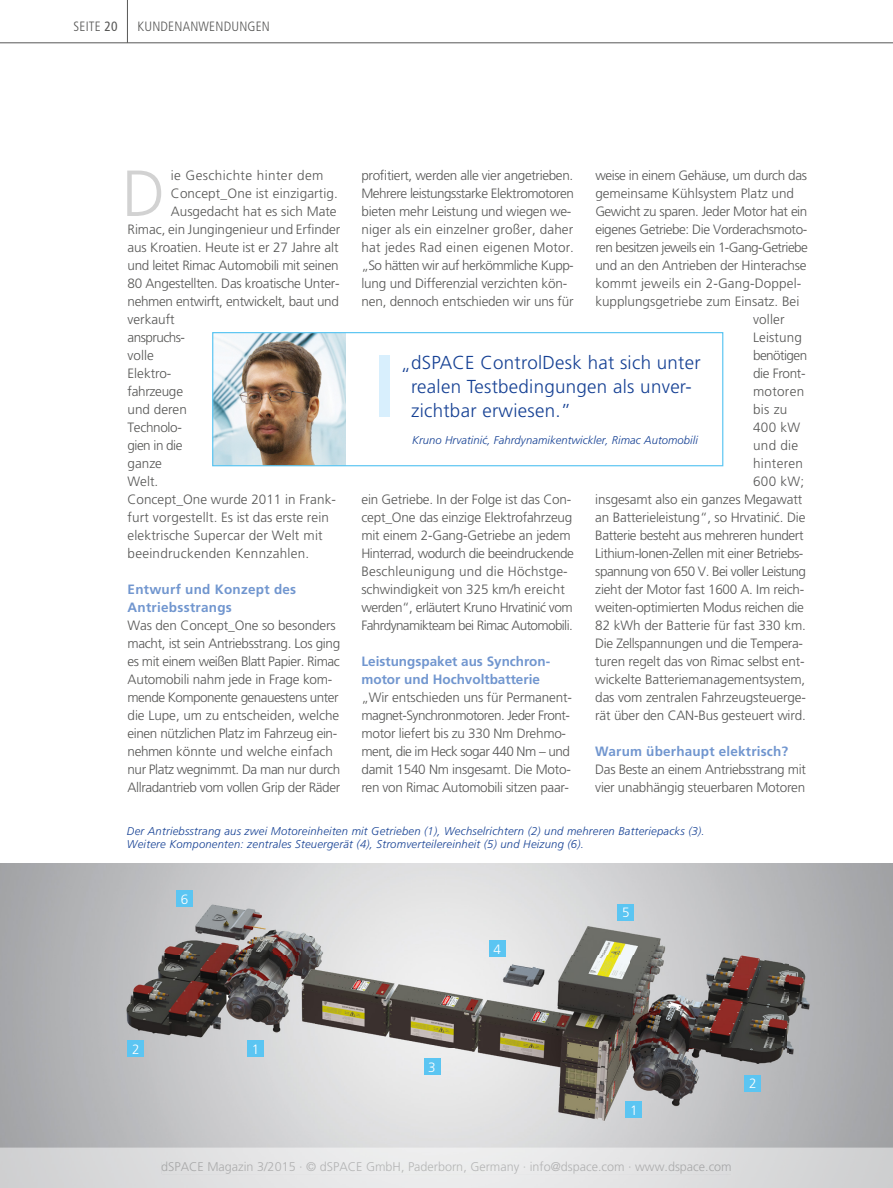
<style>
.page{position:relative;width:893px;height:1188px;background:#fff}
.page>*{position:absolute;margin:0;border:0;box-sizing:border-box;transform-origin:0 0}
.t1{font:300 65.1px "Frutiger LT Pro";color:#d2d2d2}
.t2{font:300 18.75px/24px "Frutiger LT Pro";letter-spacing:.015em;color:#164194}
.t3{font:300 13.5px/18px "Frutiger LT Pro";letter-spacing:-.02em;color:#575756}
.t4{font:300 13.5px/18px "Frutiger LT Pro";color:#575756}
.t5{font:700 13.5px/18px "Frutiger LT Pro";letter-spacing:.015em;color:#7196cf}
.t6{font:300 13.5px/18px "Frutiger LT Pro";letter-spacing:.01em;color:#575756}
.t7{font:300 13.5px "Frutiger LT Pro";letter-spacing:-.04em;color:#575756}
.t8{font:300 condensed 13.5px "Frutiger LT Pro";letter-spacing:.015em;color:#575756}
.t9{font:300 13.5px "Frutiger LT Pro";letter-spacing:.02em;color:#575756}
.t10{font:300 13.5px "Frutiger LT Pro";color:#fff}
.t11{font:300 12.6px "Frutiger LT Pro";color:#90908f}
.t12{font:italic 300 11.25px/13.5px "Frutiger LT Pro";letter-spacing:.02em;color:#164194}
.s1{font-weight:400}
</style>
<div class="page">
<hr style="left:0;top:43px;width:893px;height:1px;background:#575756">
<hr style="left:127px;top:0;width:1px;height:43px;background:#575756">
<img style="left:0;top:863px;width:893px;height:285px">
<div style="left:489px;top:940px;width:16px;height:17px;background:#5bc5f2"></div>
<div style="left:618px;top:904px;width:16px;height:17px;background:#5bc5f2"></div>
<div style="left:745px;top:1075px;width:16px;height:16px;background:#5bc5f2"></div>
<div style="left:626px;top:1101px;width:16px;height:17px;background:#5bc5f2"></div>
<div style="left:424px;top:1059px;width:16px;height:16px;background:#5bc5f2"></div>
<div style="left:247px;top:1041px;width:17px;height:16px;background:#5bc5f2"></div>
<div style="left:128px;top:1041px;width:16px;height:16px;background:#5bc5f2"></div>
<div style="left:176px;top:891px;width:17px;height:16px;background:#5bc5f2"></div>
<img style="left:214px;top:334px;width:132px;height:130px">
<div style="left:212px;top:332px;width:511px;height:134px;border:1px solid #5bc5f2"></div>
<div style="left:379px;top:355px;width:11px;height:62px;background:#d8effd"></div>
<svg style="left:0;top:1148px;width:893px;height:40px;background:#dededf"></svg>
<div style="left:162px;top:1162px;width:569px;height:12px;background:#e7e7e8"></div>
<p class="t8" style="left:74px;top:18px;width:46px">SEITE <span class="s1">20</span></p>
<p class="t8" style="left:137px;top:18px;width:134px">KUNDENANWENDUNGEN</p>
<p class="t3" style="left:361px;top:166px;width:214px">profitiert, werden alle vier angetrieben.<br>Mehrere leistungsstarke Elektro motoren bieten mehr Leistung und wiegen we&shy;niger als ein einzelner großer, daher hat jedes Rad einen eigenen Motor. „So hätten wir auf herkömmliche Kupp&shy;lung und Differenzial verzichten kön&shy;nen, dennoch entschieden wir uns für</p>
<h1 class="t1" style="left:122px;top:156px;width:45px">D</h1>
<p class="t6" style="left:171px;top:166px;width:169px">ie Geschichte hinter dem<br>Concept_One ist einzigartig.<br>Ausgedacht hat es sich Mate</p>
<p class="t3" style="left:595px;top:166px;width:214px">weise in einem Gehäuse, um durch das gemeinsame Kühlsystem Platz und Gewicht zu sparen. Jeder Motor hat ein eigenes Getriebe: Die Vorderachsmoto&shy;ren besitzen jeweils ein 1-Gang-Getriebe und an den Antrieben der Hinterachse kommt jeweils ein 2-Gang-Doppel&shy;kupplungsgetriebe zum Einsatz. Bei</p>
<p class="t3" style="left:128px;top:220px;width:214px;text-align:justify">Rimac, ein Jungingenieur und Erfinder aus Kroatien. Heute ist er 27 Jahre alt und leitet Rimac Automobili mit seinen 80 Angestellten. Das kroatische Unter&shy;nehmen entwirft, entwickelt, baut und</p>
<p class="t4" style="left:128px;top:310px;width:210px">verkauft<br>anspruchs-<br>volle<br>Elektro-<br>fahrzeuge<br>und deren<br>Technolo-<br>gien in die<br>ganze<br>Welt.<br>Concept_One wurde 2011 in Frank&shy;furt vorgestellt. Es ist das erste rein elektrische Super car der Welt mit beeindruckenden Kennzahlen.</p>
<p class="t5" style="left:128px;top:580px;width:170px">Entwurf und Konzept des<br>Antriebs strangs</p>
<p class="t3" style="left:128px;top:616px;width:214px">Was den Concept_One so besonders macht, ist sein Antriebsstrang. Los ging es mit einem weißen Blatt Papier. Rimac Automobili nahm jede in Frage kom&shy;mende Komponente genauestens unter die Lupe, um zu entscheiden, welche einen nütz lichen Platz im Fahrzeug ein&shy;nehmen könnte und welche einfach nur Platz wegnimmt. Da man nur durch Allradantrieb vom vollen Grip der Räder</p>
<p class="t3" style="left:753px;top:310px;width:33px">voller</p>
<p class="t6" style="left:753px;top:328px;width:50px">Leistung</p>
<p class="t7" style="left:753px;top:347px;width:56px">benötigen</p>
<p class="t3" style="left:753px;top:364px;width:54px">die Front-</p>
<p class="t9" style="left:753px;top:383px;width:53px">motoren</p>
<p class="t3" style="left:753px;top:400px;width:36px">bis zu</p>
<p class="t3" style="left:753px;top:418px;width:49px">400 kW</p>
<p class="t3" style="left:753px;top:436px;width:47px">und die</p>
<p class="t9" style="left:753px;top:455px;width:51px">hinteren</p>
<p class="t3" style="left:753px;top:472px;width:53px">600 kW;</p>
<p class="t3" style="left:595px;top:490px;width:209px">insgesamt also ein ganzes Megawatt</p>
<p class="t3" style="left:595px;top:508px;width:212px">an Batterieleistung“, so Hrvatinić. Die</p>
<p class="t3" style="left:595px;top:526px;width:210px">Batterie besteht aus mehreren hundert</p>
<p class="t3" style="left:595px;top:544px;width:210px">Lithium-Ionen-Zellen mit einer Betriebs-</p>
<p class="t7" style="left:595px;top:563px;width:212px">spannung von 650 V. Bei voller Leistung</p>
<p class="t3" style="left:595px;top:580px;width:211px">zieht der Motor fast 1600 A. Im reich-</p>
<p class="t3" style="left:595px;top:598px;width:210px">weiten-optimierten Modus reichen die</p>
<p class="t3" style="left:595px;top:616px;width:212px">82 kWh der Batterie für fast 330 km.</p>
<p class="t3" style="left:595px;top:634px;width:209px">Die Zellspannungen und die Tempera-</p>
<p class="t3" style="left:595px;top:652px;width:211px">turen regelt das von Rimac selbst ent-</p>
<p class="t3" style="left:595px;top:670px;width:212px">wickelte Batteriemanagementsystem,</p>
<p class="t3" style="left:595px;top:688px;width:212px">das vom zen tralen Fahrzeugsteuerge-</p>
<p class="t3" style="left:595px;top:706px;width:212px">rät über den CAN-Bus gesteuert wird.</p>
<p class="t5" style="left:595px;top:742px;width:195px">Warum überhaupt elektrisch?</p>
<p class="t3" style="left:595px;top:760px;width:212px">Das Beste an einem Antriebsstrang mit vier unabhängig steuerbaren Motoren</p>
<h2 class="t2" style="left:411px;top:351px;width:291px">dSPACE ControlDesk hat sich unter realen Testbedingungen als unver&shy;zichtbar erwiesen.”</h2>
<p class="t12" style="left:412px;top:434px;width:287px">Kruno Hrvatinić, Fahrdynamikentwickler, Rimac Automobili</p>
<h2 class="t2" style="left:400px;top:363px;width:12px">“</h2>
<p class="t3" style="left:361px;top:490px;width:214px">ein Getriebe. In der Folge ist das Con&shy;cept_One das einzige Elektrofahrzeug mit einem 2-Gang-Getriebe an jedem Hinterrad, wodurch die beeindruckende Beschleunigung und die Höchstge&shy;schwindigkeit von 325 km/h ereicht werden“, erläutert Kruno Hrvatinić vom Fahrdynamikteam bei Rimac Automobili.</p>
<p class="t5" style="left:361px;top:652px;width:190px">Leistungspaket aus Synchron&shy;motor und Hochvoltbatterie</p>
<p class="t3" style="left:361px;top:688px;width:212px">„Wir entschieden uns für Permanent&shy;magnet-Synchronmotoren. Jeder Front&shy;motor liefert bis zu 330 Nm Drehmo&shy;ment, die im Heck sogar 440 Nm – und damit 1540 Nm insgesamt. Die Moto&shy;ren von Rimac Automobili sitzen paar-</p>
<p class="t12" style="left:127px;top:824px;width:579px">Der Antriebsstrang aus zwei Motoreinheiten mit Getrieben (1), Wechselrichtern (2) und mehreren Batteriepacks (3).<br>Weitere Komponenten: zentrales Steuergerät (4), Stromverteilereinheit (5) und Heizung (6).</p>
<p class="t10" style="left:181px;top:891px;width:9px">6</p>
<p class="t10" style="left:493px;top:941px;width:9px">4</p>
<p class="t10" style="left:622px;top:905px;width:9px">5</p>
<p class="t10" style="left:132px;top:1042px;width:9px">2</p>
<p class="t10" style="left:252px;top:1042px;width:9px">1</p>
<p class="t10" style="left:428px;top:1059px;width:9px">3</p>
<p class="t10" style="left:630px;top:1102px;width:9px">1</p>
<p class="t11" style="left:161px;top:1160px;width:572px">dSPACE Magazin 3/2015 · © dSPACE GmbH, Paderborn, Germany · info@dspace.com · www.dspace.com</p>
<p class="t10" style="left:749px;top:1076px;width:9px">2</p>
</div>
